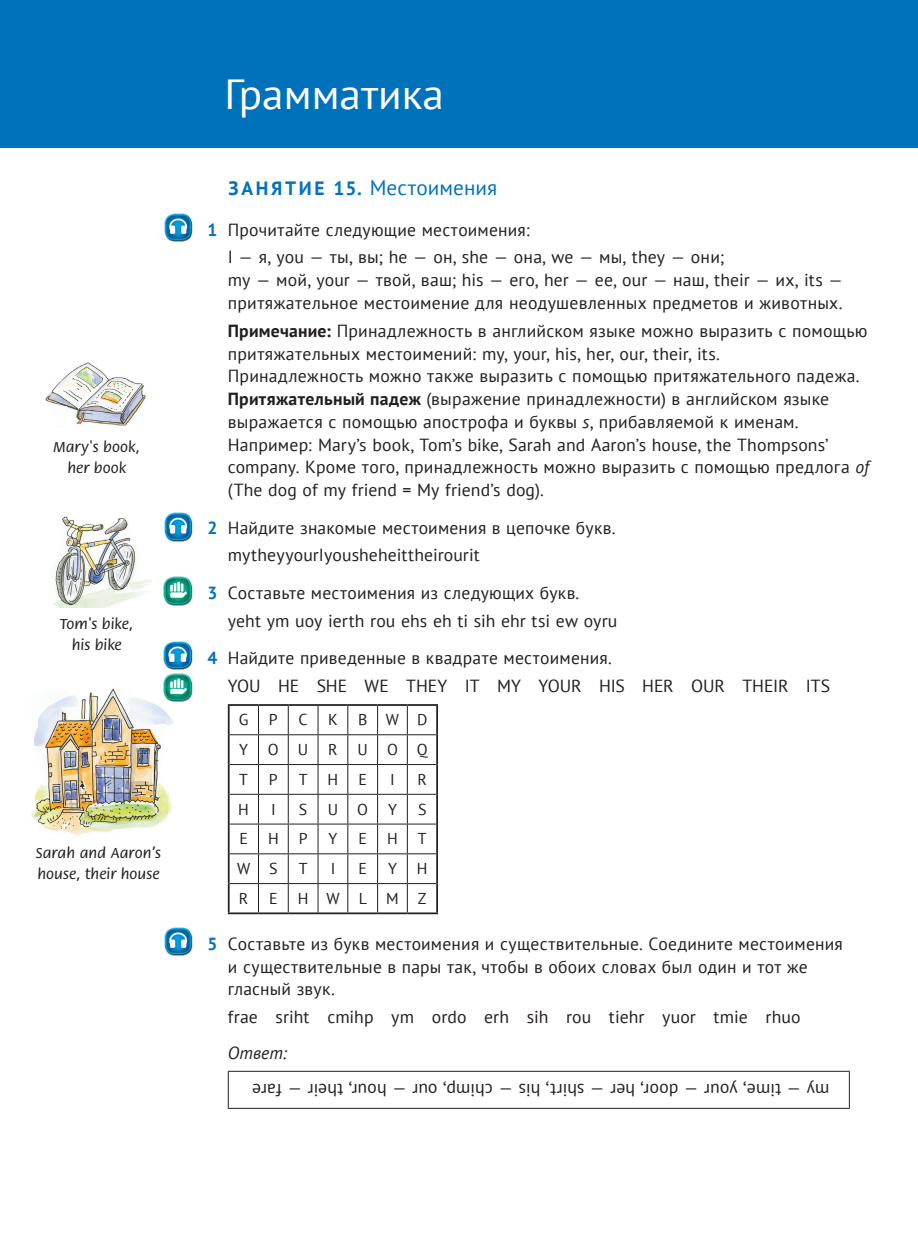
<style>
.page{position:relative;width:918px;height:1260px;background:#fff}
.page>*{position:absolute;margin:0;border:0;box-sizing:border-box;transform-origin:0 0}
.t1{font:42px "PT Sans";color:#fff}
.t2{font:21px "PT Sans";color:#0072bc}
.t3{font:17.5px/22.8px "PT Sans";letter-spacing:.01em;color:#231f20}
.t4{font:italic 17.5px "PT Sans";letter-spacing:.005em;color:#231f20}
.t5{font:15.75px/21px "Flora ITC";color:#231f20;text-align:center}
.t6{font:15.75px "PT Sans";letter-spacing:1.195em;color:#231f20}
.s1{font-weight:700;font-size:19.25px}
.s2{font-weight:700;color:#0072bc}
.s3{font-weight:700}
.s4{font-style:italic}
</style>
<div class="page">
<div style="left:0;top:0;width:918px;height:148px;background:#0072bc"></div>
<hr style="left:258px;top:734px;width:30px;height:1px;background:#231f20">
<hr style="left:288px;top:734px;width:30px;height:1px;background:#231f20">
<hr style="left:318px;top:734px;width:30px;height:1px;background:#231f20">
<hr style="left:377px;top:734px;width:30px;height:1px;background:#231f20">
<hr style="left:258px;top:764px;width:30px;height:1px;background:#231f20">
<hr style="left:288px;top:764px;width:30px;height:1px;background:#231f20">
<hr style="left:318px;top:764px;width:30px;height:1px;background:#231f20">
<hr style="left:377px;top:764px;width:30px;height:1px;background:#231f20">
<hr style="left:258px;top:794px;width:30px;height:1px;background:#231f20">
<hr style="left:288px;top:794px;width:30px;height:1px;background:#231f20">
<hr style="left:318px;top:794px;width:30px;height:1px;background:#231f20">
<hr style="left:377px;top:794px;width:30px;height:1px;background:#231f20">
<hr style="left:258px;top:824px;width:30px;height:1px;background:#231f20">
<hr style="left:288px;top:824px;width:30px;height:1px;background:#231f20">
<hr style="left:318px;top:824px;width:30px;height:1px;background:#231f20">
<hr style="left:377px;top:824px;width:30px;height:1px;background:#231f20">
<hr style="left:258px;top:853px;width:30px;height:1px;background:#231f20">
<hr style="left:288px;top:853px;width:30px;height:1px;background:#231f20">
<hr style="left:318px;top:853px;width:30px;height:1px;background:#231f20">
<hr style="left:377px;top:853px;width:30px;height:1px;background:#231f20">
<hr style="left:258px;top:883px;width:30px;height:1px;background:#231f20">
<svg style="left:230px;top:706px;width:29px;height:206px"></svg>
<hr style="left:288px;top:883px;width:30px;height:1px;background:#231f20">
<svg style="left:288px;top:706px;width:1px;height:206px"></svg>
<hr style="left:318px;top:883px;width:30px;height:1px;background:#231f20">
<svg style="left:318px;top:706px;width:1px;height:206px"></svg>
<hr style="left:377px;top:883px;width:30px;height:1px;background:#231f20">
<svg style="left:347px;top:706px;width:31px;height:206px"></svg>
<svg style="left:407px;top:706px;width:29px;height:206px"></svg>
<hr style="left:228px;top:704px;width:30px;height:2px;background:#231f20">
<hr style="left:228px;top:706px;width:2px;height:29px;background:#231f20">
<hr style="left:258px;top:704px;width:30px;height:2px;background:#231f20">
<hr style="left:288px;top:704px;width:30px;height:2px;background:#231f20">
<hr style="left:318px;top:704px;width:30px;height:2px;background:#231f20">
<hr style="left:348px;top:704px;width:29px;height:2px;background:#231f20">
<hr style="left:377px;top:704px;width:30px;height:2px;background:#231f20">
<hr style="left:407px;top:704px;width:31px;height:2px;background:#231f20">
<hr style="left:436px;top:706px;width:2px;height:29px;background:#231f20">
<hr style="left:228px;top:735px;width:2px;height:30px;background:#231f20">
<hr style="left:436px;top:735px;width:2px;height:30px;background:#231f20">
<hr style="left:228px;top:765px;width:2px;height:29px;background:#231f20">
<hr style="left:436px;top:765px;width:2px;height:29px;background:#231f20">
<hr style="left:228px;top:794px;width:2px;height:30px;background:#231f20">
<hr style="left:436px;top:794px;width:2px;height:30px;background:#231f20">
<hr style="left:228px;top:824px;width:2px;height:30px;background:#231f20">
<hr style="left:436px;top:824px;width:2px;height:30px;background:#231f20">
<hr style="left:228px;top:854px;width:2px;height:30px;background:#231f20">
<hr style="left:436px;top:854px;width:2px;height:30px;background:#231f20">
<hr style="left:228px;top:884px;width:2px;height:28px;background:#231f20">
<hr style="left:436px;top:884px;width:2px;height:28px;background:#231f20">
<hr style="left:228px;top:912px;width:30px;height:2px;background:#231f20">
<hr style="left:258px;top:912px;width:30px;height:2px;background:#231f20">
<hr style="left:288px;top:912px;width:30px;height:2px;background:#231f20">
<hr style="left:318px;top:912px;width:30px;height:2px;background:#231f20">
<hr style="left:348px;top:912px;width:29px;height:2px;background:#231f20">
<hr style="left:377px;top:912px;width:30px;height:2px;background:#231f20">
<hr style="left:407px;top:912px;width:31px;height:2px;background:#231f20">
<hr style="left:228px;top:1071px;width:622px;height:1px;background:#231f20">
<hr style="left:228px;top:1072px;width:1px;height:36px;background:#231f20">
<hr style="left:849px;top:1072px;width:1px;height:36px;background:#231f20">
<hr style="left:228px;top:1108px;width:622px;height:1px;background:#231f20">
<img style="left:45px;top:362px;width:101px;height:64px">
<img style="left:52px;top:516px;width:100px;height:91px">
<img style="left:31px;top:681px;width:143px;height:155px">
<img style="left:164px;top:213px;width:29px;height:29px">
<img style="left:164px;top:513px;width:29px;height:28px">
<img style="left:164px;top:927px;width:29px;height:29px">
<img style="left:164px;top:577px;width:28px;height:29px">
<img style="left:164px;top:641px;width:28px;height:29px">
<img style="left:164px;top:673px;width:28px;height:29px">
<p class="t5" style="left:53px;top:436px;width:88px">Mary's book, her book</p>
<p class="t5" style="left:60px;top:613px;width:75px">Tom's bike, his bike</p>
<p class="t5" style="left:36px;top:842px;width:127px;text-align:left">Sarah and Aaron’s house, their house</p>
<h1 class="t1" style="left:224px;top:67px;width:221px">Грамматика</h1>
<p class="t2" style="left:229px;top:174px;width:270px"><span class="s1">Заняти е 15.</span> Местоимения</p>
<p class="t3" style="left:228px;top:215px;width:498px;line-height:27.7px;text-indent:-21px"><span class="s2">1</span> Прочитайте следующие местоимения:<br>I — я, you — ты, вы; he — он, she — она, we — мы, they — они;</p>
<p class="t3" style="left:228px;top:268px;width:617px">my — мой, your — твой, ваш; his — его, her — ее, our — наш, their — их, its — притяжательное местоимение для неодушевленных предметов и животных.</p>
<p class="t3" style="left:228px;top:319px;width:643px"><span class="s3">Примечание:</span> Принадлежность в английском языке можно выразить с помощью притяжательных местоимений: my, your, his, her, our, their, its.<br>Принадлежность можно также выразить с помощью притяжательного падежа.<br><span class="s3">Притяжательный падеж</span> (выражение принадлежности) в английском языке выражается с помощью апострофа и буквы <span class="s4">s</span>, прибавляемой к именам.<br>Например: Mary’s book, Tom’s bike, Sarah and Aaron’s house, the Thompsons’ company. Кроме того, принадлежность можно выразить с помощью предлога <span class="s4">of </span>(The dog of my friend = My friend’s dog).</p>
<p class="t3" style="left:228px;top:513px;width:389px;line-height:27.7px;text-indent:-21px"><span class="s2">2</span> Найдите знакомые местоимения в цепочке букв. mytheyyourIyousheheittheirourit</p>
<p class="t3" style="left:228px;top:579px;width:391px;line-height:27.7px;text-indent:-21px"><span class="s2">3</span> Составьте местоимения из следующих букв.<br>yeht ym uoy ierth rou ehs eh ti sih ehr tsi ew oyru</p>
<p class="t3" style="left:228px;top:644px;width:604px;line-height:27.7px;text-indent:-21px"><span class="s2">4</span> Найдите приведенные в квадрате местоимения.<br>YOU HE SHE WE THEY IT MY YOUR HIS HER OUR THEIR ITS</p>
<p class="t6" style="left:239px;top:710px;width:11px">G</p>
<p class="t6" style="left:269px;top:710px;width:10px">P</p>
<p class="t6" style="left:299px;top:710px;width:11px">C</p>
<p class="t6" style="left:328px;top:710px;width:11px">K</p>
<p class="t6" style="left:358px;top:710px;width:71px">BWD</p>
<p class="t6" style="left:239px;top:740px;width:10px">Y</p>
<p class="t6" style="left:268px;top:740px;width:42px">O U</p>
<p class="t6" style="left:328px;top:740px;width:11px">R</p>
<p class="t6" style="left:357px;top:740px;width:72px">UOQ</p>
<p class="t6" style="left:239px;top:769px;width:10px">T</p>
<p class="t6" style="left:269px;top:769px;width:10px">P</p>
<p class="t6" style="left:299px;top:769px;width:10px">T</p>
<p class="t6" style="left:328px;top:769px;width:12px">H</p>
<p class="t6" style="left:358px;top:769px;width:10px">E</p>
<p class="t6" style="left:390px;top:769px;width:6px">I</p>
<p class="t6" style="left:417px;top:769px;width:11px">R</p>
<p class="t6" style="left:238px;top:799px;width:12px">H</p>
<p class="t6" style="left:271px;top:799px;width:6px">I</p>
<p class="t6" style="left:299px;top:799px;width:10px">S</p>
<p class="t6" style="left:328px;top:799px;width:42px">U O</p>
<p class="t6" style="left:388px;top:799px;width:10px">Y</p>
<p class="t6" style="left:418px;top:799px;width:10px">S</p>
<p class="t6" style="left:239px;top:829px;width:10px">E</p>
<p class="t6" style="left:268px;top:829px;width:12px">H</p>
<p class="t6" style="left:299px;top:829px;width:10px">P</p>
<p class="t6" style="left:328px;top:829px;width:10px">Y</p>
<p class="t6" style="left:358px;top:829px;width:10px">E</p>
<p class="t6" style="left:387px;top:829px;width:12px">H</p>
<p class="t6" style="left:418px;top:829px;width:10px">T</p>
<p class="t6" style="left:237px;top:859px;width:42px">W S</p>
<p class="t6" style="left:299px;top:859px;width:10px">T</p>
<p class="t6" style="left:331px;top:859px;width:6px">I</p>
<p class="t6" style="left:358px;top:859px;width:10px">E</p>
<p class="t6" style="left:388px;top:859px;width:10px">Y</p>
<p class="t6" style="left:417px;top:859px;width:12px">H</p>
<p class="t6" style="left:239px;top:888px;width:11px">R</p>
<p class="t6" style="left:269px;top:888px;width:10px">E</p>
<p class="t6" style="left:298px;top:888px;width:130px">HWLMZ</p>
<p class="t3" style="left:228px;top:932px;width:616px;text-indent:-21px"><span class="s2">5</span> Составьте из букв местоимения и существительные. Соедините местоимения и существительные в пары так, чтобы в обоих словах был один и тот же гласный звук.</p>
<p class="t3" style="left:228px;top:1005px;width:574px">frae sriht cmihp ym ordo erh sih rou tiehr yuor tmie rhuo</p>
<p class="t4" style="left:228px;top:1042px;width:60px">Ответ:</p>
<p class="t3" style="left:829px;top:1102px;width:579px;rotate:-180deg">my — time, your — door, her — shirt, his — chimp, our — hour, their — fare</p>
</div>
